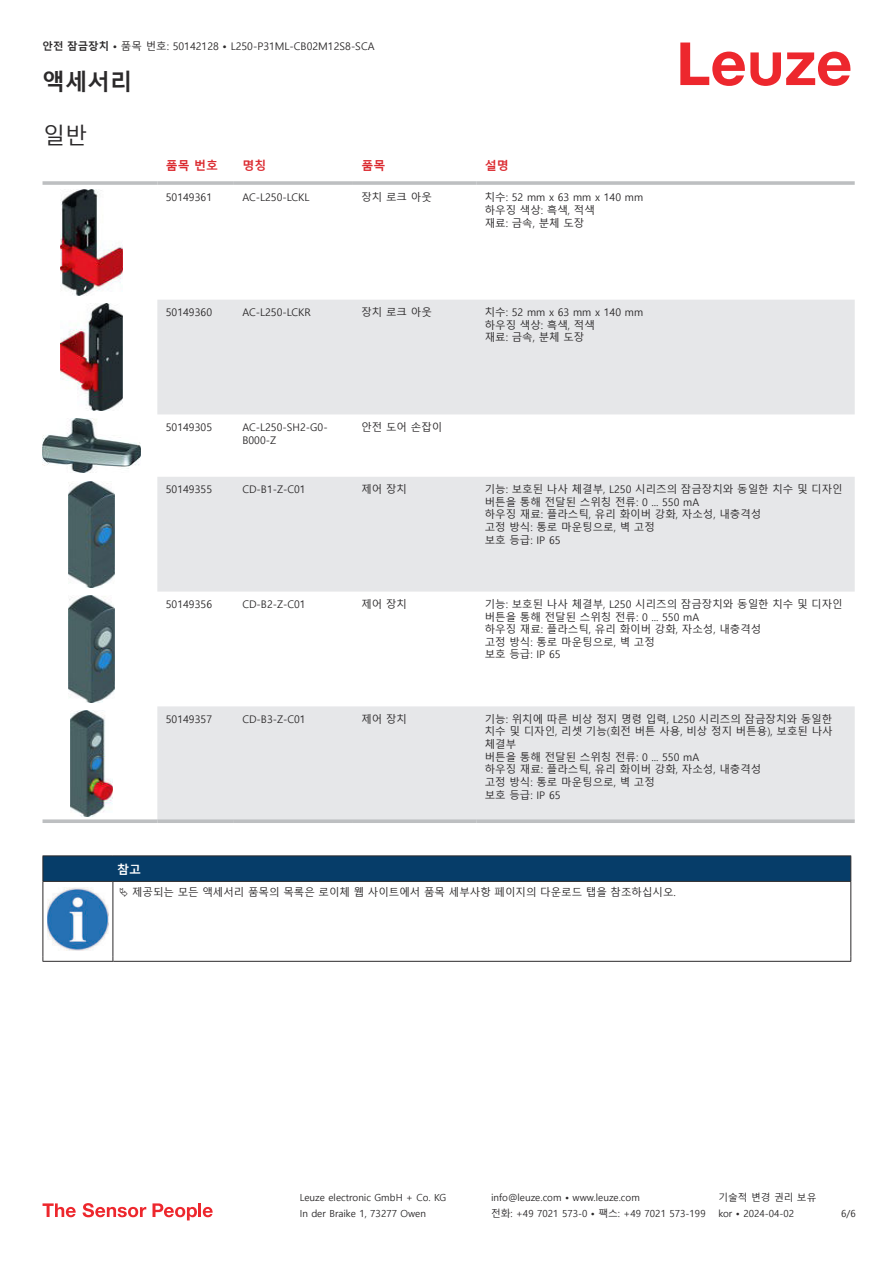
<style>
.page{position:relative;width:893px;height:1263px;background:#fff}
.page>*{position:absolute;margin:0;border:0;box-sizing:border-box;transform-origin:0 0}
.t1{font:700 22.5px "Malgun Gothic";color:#2b292a}
.t2{font:22.5px "Malgun Gothic";color:#2b292a}
.t3{font:700 12px "Malgun Gothic";color:#db2a30}
.t4{font:700 12px "Malgun Gothic";color:#fff}
.t5{font:10.5px/12.6px "Malgun Gothic";color:#2b292a}
.t6{font:9.75px "Malgun Gothic";color:#2b292a}
.s1{font-weight:700}
</style>
<div class="page">
<svg style="left:680px;top:43px;width:170px;height:43px"></svg>
<svg style="left:157px;top:300px;width:698px;height:519px;fill:#e6e7e9"></svg>
<hr style="left:43px;top:181px;width:114px;height:4px;background:#bdbfc1">
<hr style="left:157px;top:181px;width:77px;height:4px;background:#c8cacb">
<hr style="left:234px;top:181px;width:119px;height:4px;background:#c3c5c6">
<hr style="left:353px;top:181px;width:123px;height:4px;background:#bdbfc1">
<hr style="left:476px;top:181px;width:379px;height:4px;background:#c8cacb">
<svg style="left:43px;top:819px;width:114px;height:4px"></svg>
<svg style="left:157px;top:819px;width:77px;height:4px"></svg>
<svg style="left:234px;top:819px;width:119px;height:4px"></svg>
<svg style="left:353px;top:819px;width:123px;height:4px"></svg>
<svg style="left:476px;top:819px;width:379px;height:4px;background:#c1c3c5"></svg>
<img style="left:61px;top:189px;width:61px;height:106px">
<img style="left:60px;top:304px;width:63px;height:106px">
<img style="left:43px;top:419px;width:97px;height:53px">
<img style="left:69px;top:481px;width:45px;height:106px">
<img style="left:69px;top:596px;width:45px;height:106px">
<img style="left:71px;top:711px;width:41px;height:106px">
<svg style="left:44px;top:882px;width:806px;height:79px"></svg>
<hr style="left:43px;top:855px;width:70px;height:1px;background:#2b292a">
<hr style="left:43px;top:881px;width:70px;height:1px;background:#2b292a">
<hr style="left:113px;top:855px;width:738px;height:1px;background:#2b292a">
<div style="left:43px;top:856px;width:808px;height:25px;background:#063d69"></div>
<hr style="left:113px;top:881px;width:738px;height:1px;background:#2b292a">
<hr style="left:43px;top:882px;width:1px;height:75px;background:#2b292a">
<hr style="left:113px;top:882px;width:1px;height:75px;background:#2b292a">
<hr style="left:850px;top:882px;width:1px;height:75px;background:#2b292a">
<hr style="left:43px;top:961px;width:70px;height:1px;background:#2b292a">
<hr style="left:113px;top:961px;width:738px;height:1px;background:#2b292a">
<img style="left:47px;top:888px;width:61px;height:62px">
<div style="left:115px;top:882px;width:734px;height:20px;background:#fff"></div>
<svg style="left:43px;top:1203px;width:33px;height:14px"></svg>
<svg style="left:83px;top:1203px;width:63px;height:14px"></svg>
<svg style="left:153px;top:1203px;width:44px;height:17px"></svg>
<hr style="left:198px;top:1203px;width:3px;height:14px;background:#ed272d">
<svg style="left:203px;top:1207px;width:10px;height:10px"></svg>
<p class="t5" style="left:43px;top:40px;width:334px"><span class="s1">안전 잠금장치 •</span> 품목 번호: 50142128 <span class="s1">•</span> L250-P31ML-CB02M12S8-SCA</p>
<h1 class="t1" style="left:43px;top:69px;width:91px">액세서리</h1>
<h1 class="t2" style="left:43px;top:123px;width:46px">일반</h1>
<p class="t3" style="left:166px;top:159px;width:54px">품목 번호</p>
<p class="t3" style="left:242px;top:159px;width:25px">명칭</p>
<p class="t3" style="left:361px;top:159px;width:25px">품목</p>
<p class="t3" style="left:485px;top:159px;width:25px">설명</p>
<p class="t5" style="left:166px;top:191px;width:48px">50149361</p>
<p class="t5" style="left:242px;top:191px;width:69px">AC-L250-LCKL</p>
<p class="t5" style="left:361px;top:191px;width:72px">장치 로크 아웃</p>
<p class="t5" style="left:485px;top:191px;width:160px">치수: 52 mm x 63 mm x 140 mm 하우징 색상: 흑색, 적색<br>재료: 금속, 분체 도장</p>
<p class="t5" style="left:166px;top:306px;width:48px">50149360</p>
<p class="t5" style="left:242px;top:306px;width:70px">AC-L250-LCKR</p>
<p class="t5" style="left:361px;top:306px;width:72px">장치 로크 아웃</p>
<p class="t5" style="left:485px;top:306px;width:160px">치수: 52 mm x 63 mm x 140 mm 하우징 색상: 흑색, 적색<br>재료: 금속, 분체 도장</p>
<p class="t5" style="left:166px;top:421px;width:48px">50149305</p>
<p class="t5" style="left:242px;top:421px;width:87px">AC-L250-SH2-G0-<br>B000-Z</p>
<p class="t5" style="left:361px;top:421px;width:82px">안전 도어 손잡이</p>
<p class="t5" style="left:166px;top:483px;width:48px">50149355</p>
<p class="t5" style="left:242px;top:483px;width:65px">CD-B1-Z-C01</p>
<p class="t5" style="left:361px;top:483px;width:47px">제어 장치</p>
<p class="t5" style="left:485px;top:483px;width:359px">기능: 보호된 나사 체결부, L250 시리즈의 잠금장치와 동일한 치수 및 디자인 버튼을 통해 전달된 스위칭 전류: 0 ... 550 mA<br>하우징 재료: 플라스틱, 유리 화이버 강화, 자소성, 내충격성<br>고정 방식: 통로 마운팅으로, 벽 고정<br>보호 등급: IP 65</p>
<p class="t5" style="left:166px;top:598px;width:48px">50149356</p>
<p class="t5" style="left:242px;top:598px;width:65px">CD-B2-Z-C01</p>
<p class="t5" style="left:361px;top:598px;width:47px">제어 장치</p>
<p class="t5" style="left:485px;top:598px;width:359px">기능: 보호된 나사 체결부, L250 시리즈의 잠금장치와 동일한 치수 및 디자인 버튼을 통해 전달된 스위칭 전류: 0 ... 550 mA<br>하우징 재료: 플라스틱, 유리 화이버 강화, 자소성, 내충격성<br>고정 방식: 통로 마운팅으로, 벽 고정<br>보호 등급: IP 65</p>
<p class="t5" style="left:166px;top:713px;width:48px">50149357</p>
<p class="t5" style="left:242px;top:713px;width:65px">CD-B3-Z-C01</p>
<p class="t5" style="left:361px;top:713px;width:47px">제어 장치</p>
<p class="t5" style="left:485px;top:713px;width:349px">기능: 위치에 따른 비상 정지 명령 입력, L250 시리즈의 잠금장치와 동일한 치수 및 디자인, 리셋 기능(회전 버튼 사용, 비상 정지 버튼용), 보호된 나사 체결부<br>버튼을 통해 전달된 스위칭 전류: 0 ... 550 mA<br>하우징 재료: 플라스틱, 유리 화이버 강화, 자소성, 내충격성<br>고정 방식: 통로 마운팅으로, 벽 고정<br>보호 등급: IP 65</p>
<p class="t4" style="left:117px;top:862px;width:25px">참고</p>
<p class="t5" style="left:132px;top:886px;width:545px">제공되는 모든 액세서리 품목의 목록은 로이체 웹 사이트에서 품목 세부사항 페이지의 다운로드 탭을 참조하십시오.</p>
<p class="t6" style="left:300px;top:1192px;width:148px">Leuze electronic GmbH + Co. KG</p>
<p class="t6" style="left:491px;top:1192px;width:150px">info@leuze.com • www.leuze.com</p>
<p class="t6" style="left:718px;top:1192px;width:100px">기술적 변경 권리 보유</p>
<p class="t6" style="left:300px;top:1208px;width:128px">In der Braike 1, 73277 Owen</p>
<p class="t6" style="left:491px;top:1208px;width:216px">전화: +49 7021 573-0 • 팩스: +49 7021 573-199</p>
<p class="t6" style="left:718px;top:1208px;width:77px">kor • 2024-04-02</p>
<p class="t6" style="left:841px;top:1208px;width:16px">6/6</p>
</div>
